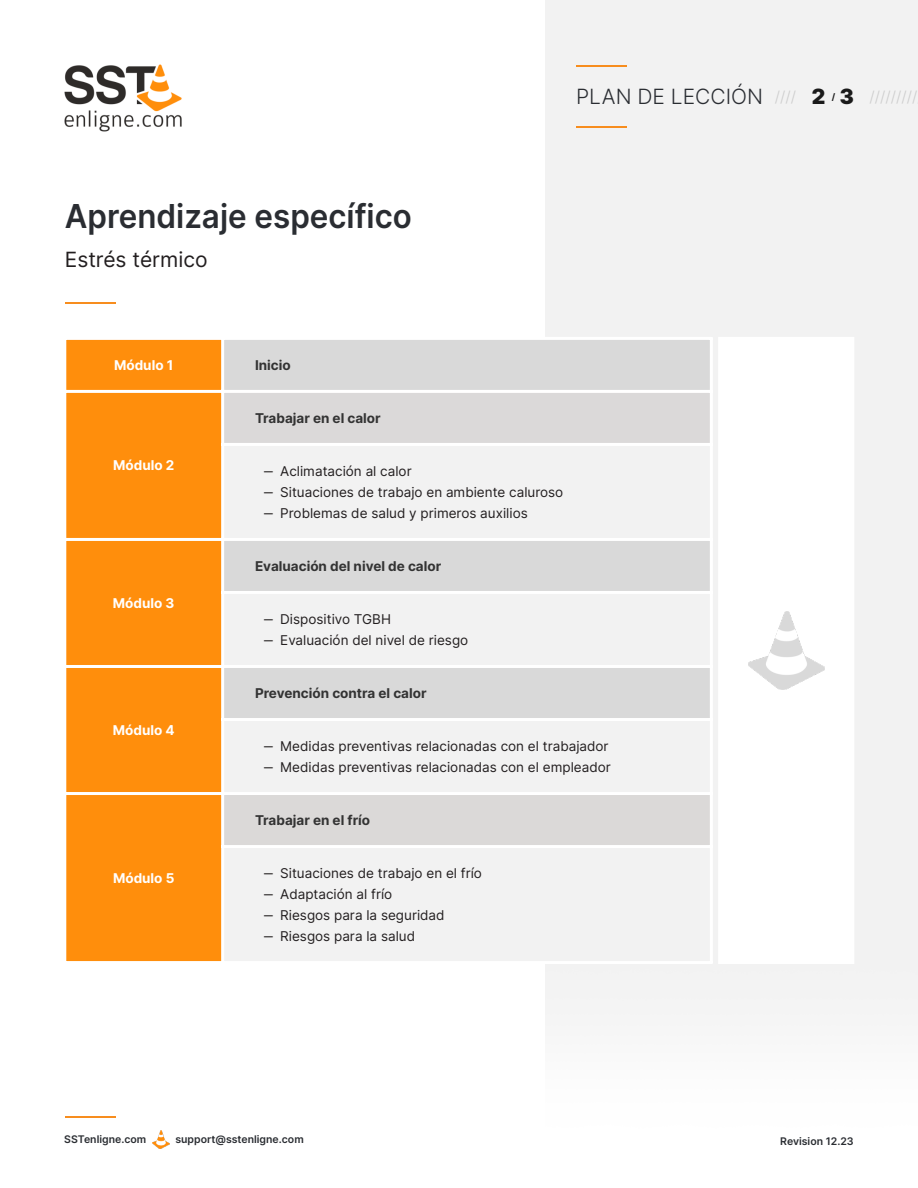
<style>
.page{position:relative;width:918px;height:1188px;background:#fff}
.page>*{position:absolute;margin:0;border:0;box-sizing:border-box;transform-origin:0 0}
.t1{font:600 33px "Inter";color:#2a2d32;scale:.95 1}
.t2{font:300 21px "Inter";color:#2a2d32}
.t3{font:21px "Inter";color:#231f20}
.t4{font:300 15px "Inter";color:#ccc}
.t5{font:13.5px/21px "Inter";color:#231f20}
.t6{font:700 13.5px "Inter";color:#333}
.t7{font:700 13.5px "Inter";color:#fff}
.t8{font:600 10.5px "Inter";color:#2a2d32}
.t9{font:700 9px "Inter";color:#1a1a1a}
.s1{font-size:15px;color:#ccc}
.s2{font-weight:900;color:#1a1a1a}
.s3{font-weight:900;font-size:21px;color:#1a1a1a}
</style>
<div class="page">
<div style="left:545px;top:0;width:373px;height:1016px;background:#f2f2f2"></div>
<hr style="left:576px;top:65px;width:50px;height:1px;background:#f78d1e">
<hr style="left:576px;top:126px;width:50px;height:1px;background:#f78d1e">
<img style="left:64px;top:64px;width:118px;height:68px">
<hr style="left:65px;top:1116px;width:50px;height:1px;background:#f78d1e">
<img style="left:152px;top:1131px;width:18px;height:17px">
<div style="left:718px;top:337px;width:136px;height:627px;background:#fff"></div>
<hr style="left:65px;top:302px;width:50px;height:2px;background:#f78d1e">
<div style="left:65px;top:338px;width:158px;height:625px;background:#ff8e0c"></div>
<div style="left:224px;top:340px;width:486px;height:50px;background:#d9d9d9"></div>
<div style="left:223px;top:391px;width:488px;height:53px;background:#dbd9d9"></div>
<svg style="left:224px;top:446px;width:486px;height:346px;fill:#f2f2f2"></svg>
<div style="left:223px;top:794px;width:488px;height:53px;background:#dbd9d8"></div>
<div style="left:223px;top:847px;width:488px;height:116px;background:#f2f2f2"></div>
<hr style="left:63px;top:338px;width:3px;height:625px;background:#fff">
<hr style="left:221px;top:338px;width:3px;height:625px;background:#fff">
<hr style="left:710px;top:338px;width:3px;height:625px;background:#fff">
<hr style="left:65px;top:337px;width:646px;height:3px;background:#fff">
<hr style="left:65px;top:390px;width:646px;height:3px;background:#fff">
<hr style="left:223px;top:443px;width:488px;height:3px;background:#fff">
<hr style="left:65px;top:538px;width:646px;height:3px;background:#fff">
<hr style="left:223px;top:591px;width:488px;height:3px;background:#fff">
<hr style="left:65px;top:665px;width:646px;height:3px;background:#fff">
<hr style="left:223px;top:718px;width:488px;height:3px;background:#fff">
<hr style="left:65px;top:792px;width:646px;height:3px;background:#fff">
<hr style="left:223px;top:845px;width:488px;height:3px;background:#fff">
<hr style="left:65px;top:961px;width:646px;height:3px;background:#fff">
<img style="left:749px;top:612px;width:75px;height:77px">
<h2 class="t2" style="left:576px;top:84px;width:251px">PLAN DE LECCIÓN <span class="s1">////</span> <span class="s2">2</span></h2>
<p class="t9" style="left:832px;top:91px;width:5px">/</p>
<p class="t4" style="left:840px;top:88px;width:79px"><span class="s3">3</span> /////////</p>
<h1 class="t1" style="left:65px;top:196px;width:367px">Aprendizaje específico</h1>
<h2 class="t3" style="left:65px;top:247px;width:144px">Estrés térmico</h2>
<p class="t7" style="left:114px;top:357px;width:61px">Módulo 1</p>
<p class="t6" style="left:255px;top:357px;width:37px">Inicio</p>
<p class="t7" style="left:113px;top:457px;width:63px">Módulo 2</p>
<p class="t7" style="left:113px;top:595px;width:63px">Módulo 3</p>
<p class="t7" style="left:113px;top:722px;width:63px">Módulo 4</p>
<p class="t6" style="left:255px;top:410px;width:127px">Trabajar en el calor</p>
<p class="t5" style="left:264px;top:460px;width:301px">‒ Aclimatación al calor<br>‒ Situaciones de trabajo en ambiente caluroso ‒ Problemas de salud y primeros auxilios</p>
<p class="t6" style="left:255px;top:558px;width:188px">Evaluación del nivel de calor</p>
<p class="t5" style="left:264px;top:608px;width:206px">‒ Dispositivo TGBH<br>‒ Evaluación del nivel de riesgo</p>
<p class="t6" style="left:255px;top:685px;width:173px">Prevención contra el calor</p>
<p class="t7" style="left:113px;top:870px;width:63px">Módulo 5</p>
<p class="t5" style="left:264px;top:736px;width:348px">‒ Medidas preventivas relacionadas con el trabajador ‒ Medidas preventivas relacionadas con el empleador</p>
<p class="t6" style="left:255px;top:812px;width:117px">Trabajar en el frío</p>
<p class="t5" style="left:264px;top:863px;width:219px">‒ Situaciones de trabajo en el frío ‒ Adaptación al frío<br>‒ Riesgos para la seguridad<br>‒ Riesgos para la salud</p>
<p class="t8" style="left:64px;top:1132px;width:83px">SSTenligne.com</p>
<p class="t8" style="left:175px;top:1132px;width:130px">support@sstenligne.com</p>
<p class="t8" style="left:780px;top:1135px;width:75px">Revision 12.23</p>
</div>
